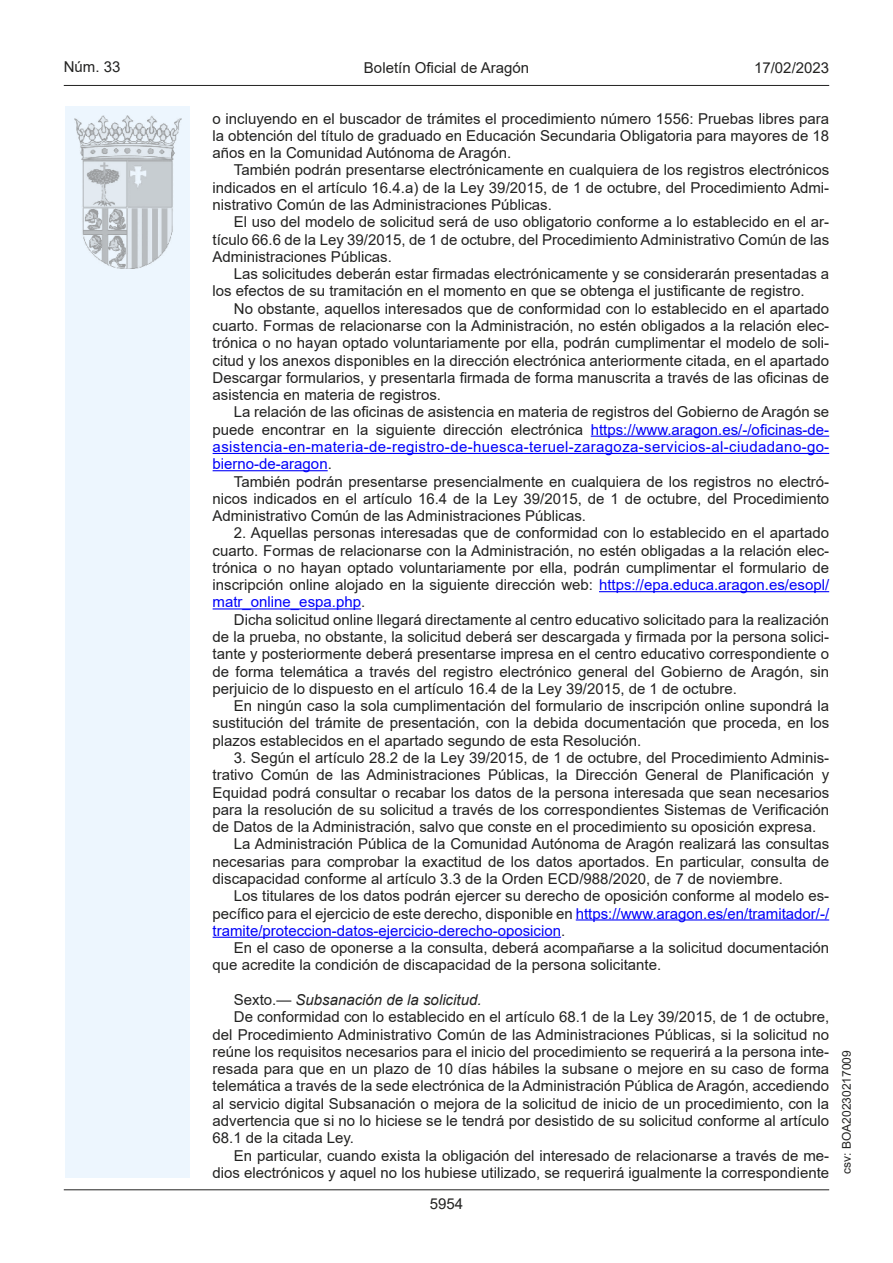
<style>
.page{position:relative;width:893px;height:1263px;background:#fff}
.page>*{position:absolute;margin:0;border:0;box-sizing:border-box;transform-origin:0 0}
.inicio_de_parrafo{font:15px/17.2px "Arial";color:#222221;text-align:justify}
.inicio_de_parrafo-2{font:15px/17.2px "Arial";letter-spacing:.025em;color:#0000fa;text-align:justify}
.inicio_de_parrafo-3{font:italic 15px "Arial";color:#222221}
.estilo_head-c{font:15px "Arial";color:#222221}
.estilo_head-d{font:15px "Arial MT2";color:#222221}
.estilo_head-i{font:15px "Arial MT2";color:#222221}
.numero_pagina{font:15px "Arial";color:#222221}
.estilo_head-i-2{font:12px "Arial MT2";color:#222221}
.s1{color:#222221}
.s2{font-family:"Arial MT2";color:#222221}
.s3{color:#0000fa}
.s4{font-family:"Arial MT2"}
.s5{font-style:normal}
</style>
<div class="page">
<div style="left:65px;top:106px;width:125px;height:1072px;background:#edf6fe"></div>
<img style="left:75px;top:115px;width:106px;height:153px">
<hr style="left:64px;top:85px;width:765px;height:1px;background:#222221">
<hr style="left:64px;top:1189px;width:765px;height:1px;background:#222221">
<hr style="left:591px;top:436px;width:238px;height:1px;background:#0000fa">
<hr style="left:213px;top:453px;width:616px;height:1px;background:#0000fa">
<hr style="left:213px;top:470px;width:115px;height:1px;background:#0000fa">
<hr style="left:599px;top:591px;width:230px;height:1px;background:#0000fa">
<hr style="left:213px;top:608px;width:148px;height:1px;background:#0000fa">
<hr style="left:576px;top:919px;width:253px;height:1px;background:#0000fa">
<hr style="left:213px;top:937px;width:348px;height:1px;background:#0000fa">
<p class="estilo_head-i" style="left:64px;top:57px;width:58px">Núm. 33</p>
<p class="estilo_head-c" style="left:364px;top:57px;width:167px">Boletín Oficial de Aragón</p>
<p class="estilo_head-d" style="left:754px;top:57px;width:77px">17/02/2023</p>
<p class="inicio_de_parrafo" style="left:213px;top:110px;width:618px">o incluyendo en el buscador de trámites el procedimiento número 1556: Pruebas libres para la obtención del título de graduado en Educación Secundaria Obligatoria para mayores de 18 años en la Comunidad Autónoma de Aragón.</p>
<p class="inicio_de_parrafo" style="left:213px;top:161px;width:618px;text-indent:21px">También podrán presentarse electrónicamente en cualquiera de los registros electrónicos indicados en el artículo 16.4.a) de la Ley 39/2015, de 1 de octubre, del Procedimiento Admi&shy;nistrativo Común de las Administraciones Públicas.</p>
<p class="inicio_de_parrafo" style="left:213px;top:213px;width:618px;text-indent:21px">El uso del modelo de solicitud será de uso obligatorio conforme a lo establecido en el ar&shy;tículo 66.6 de la Ley 39/2015, de 1 de octubre, del Procedimiento Administrativo Común de las Administraciones Públicas.</p>
<p class="inicio_de_parrafo" style="left:213px;top:265px;width:618px;text-indent:21px">Las solicitudes deberán estar firmadas electrónicamente y se considerarán presentadas a los efectos de su tramitación en el momento en que se obtenga el justificante de registro.</p>
<p class="inicio_de_parrafo" style="left:213px;top:300px;width:618px;text-indent:21px">No obstante, aquellos interesados que de conformidad con lo establecido en el apartado cuarto. Formas de relacionarse con la Administración, no estén obligados a la relación elec&shy;trónica o no hayan optado voluntariamente por ella, podrán cumplimentar el modelo de soli&shy;citud y los anexos disponibles en la dirección electrónica anteriormente citada, en el apartado Descargar formularios, y presentarla firmada de forma manuscrita a través de las oficinas de asistencia en materia de registros.</p>
<p class="inicio_de_parrafo-2" style="left:213px;top:403px;width:618px;text-indent:21px"><span class="s1">La relación de las oficinas de asistencia en materia de registros del Gobierno de Aragón se puede encontrar en la siguiente dirección electrónica</span> https://www.aragon.es/-/oficinas-de&shy;asistencia-en-materia-de-registro-de-huesca-teruel-zaragoza-servicios-al-ciudadano-go&shy;bierno-de-aragon<span class="s2">.</span></p>
<p class="inicio_de_parrafo" style="left:213px;top:472px;width:618px;text-indent:21px">También podrán presentarse presencialmente en cualquiera de los registros no electró&shy;nicos indicados en el artículo 16.4 de la Ley 39/2015, de 1 de octubre, del Procedimiento Administrativo Común de las Administraciones Públicas.</p>
<p class="inicio_de_parrafo" style="left:213px;top:524px;width:618px;text-indent:21px">2. Aquellas personas interesadas que de conformidad con lo establecido en el apartado cuarto. Formas de relacionarse con la Administración, no estén obligadas a la relación elec&shy;trónica o no hayan optado voluntariamente por ella, podrán cumplimentar el formulario de inscripción online alojado en la siguiente dirección web: <span class="s3">https://epa.educa.aragon.es/esopl/ matr_online_espa.php</span><span class="s4">.</span></p>
<p class="inicio_de_parrafo" style="left:213px;top:611px;width:618px;text-indent:21px">Dicha solicitud online llegará directamente al centro educativo solicitado para la realización de la prueba, no obstante, la solicitud deberá ser descargada y firmada por la persona solici&shy;tante y posteriormente deberá presentarse impresa en el centro educativo correspondiente o de forma telemática a través del registro electrónico general del Gobierno de Aragón, sin perjuicio de lo dispuesto en el artículo 16.4 de la Ley 39/2015, de 1 de octubre.</p>
<p class="inicio_de_parrafo" style="left:213px;top:697px;width:618px;text-indent:21px">En ningún caso la sola cumplimentación del formulario de inscripción online supondrá la sustitución del trámite de presentación, con la debida documentación que proceda, en los plazos establecidos en el apartado segundo de esta Resolución.</p>
<p class="inicio_de_parrafo" style="left:213px;top:749px;width:618px;text-indent:21px">3. Según el artículo 28.2 de la Ley 39/2015, de 1 de octubre, del Procedimiento Adminis&shy;trativo Común de las Administraciones Públicas, la Dirección General de Planificación y Equidad podrá consultar o recabar los datos de la persona interesada que sean necesarios para la resolución de su solicitud a través de los correspondientes Sistemas de Verificación de Datos de la Administración, salvo que conste en el procedimiento su oposición expresa.</p>
<p class="inicio_de_parrafo" style="left:213px;top:835px;width:618px;text-indent:21px">La Administración Pública de la Comunidad Autónoma de Aragón realizará las consultas necesarias para comprobar la exactitud de los datos aportados. En particular, consulta de discapacidad conforme al artículo 3.3 de la Orden ECD/988/2020, de 7 de noviembre.</p>
<p class="inicio_de_parrafo" style="left:213px;top:887px;width:618px;text-indent:21px">Los titulares de los datos podrán ejercer su derecho de oposición conforme al modelo es&shy;pecífico para el ejercicio de este derecho, disponible en <span class="s3">https://www.aragon.es/en/tramitador/-/ tramite/proteccion-datos-ejercicio-derecho-oposicion</span><span class="s4">.</span></p>
<p class="inicio_de_parrafo" style="left:213px;top:939px;width:618px;text-indent:21px">En el caso de oponerse a la consulta, deberá acompañarse a la solicitud documentación que acredite la condición de discapacidad de la persona solicitante.</p>
<p class="inicio_de_parrafo-3" style="left:234px;top:990px;width:249px"><span class="s5">Sexto.—</span> Subsanación de la solicitud.</p>
<p class="inicio_de_parrafo" style="left:213px;top:1008px;width:618px;text-indent:21px">De conformidad con lo establecido en el artículo 68.1 de la Ley 39/2015, de 1 de octubre, del Procedimiento Administrativo Común de las Administraciones Públicas, si la solicitud no reúne los requisitos necesarios para el inicio del procedimiento se requerirá a la persona inte&shy;resada para que en un plazo de 10 días hábiles la subsane o mejore en su caso de forma telemática a través de la sede electrónica de la Administración Pública de Aragón, accediendo al servicio digital Subsanación o mejora de la solicitud de inicio de un procedimiento, con la advertencia que si no lo hiciese se le tendrá por desistido de su solicitud conforme al artículo 68.1 de la citada Ley.</p>
<p class="inicio_de_parrafo" style="left:213px;top:1146px;width:618px;text-align:right">En particular, cuando exista la obligación del interesado de relacionarse a través de me&shy;dios electrónicos y aquel no los hubiese utilizado, se requerirá igualmente la correspondiente</p>
<p class="numero_pagina" style="left:430px;top:1193px;width:35px">5954</p>
<p class="estilo_head-i-2" style="left:838px;top:1174px;width:125px;rotate:-90deg">csv: BOA20230217009</p>
</div>
